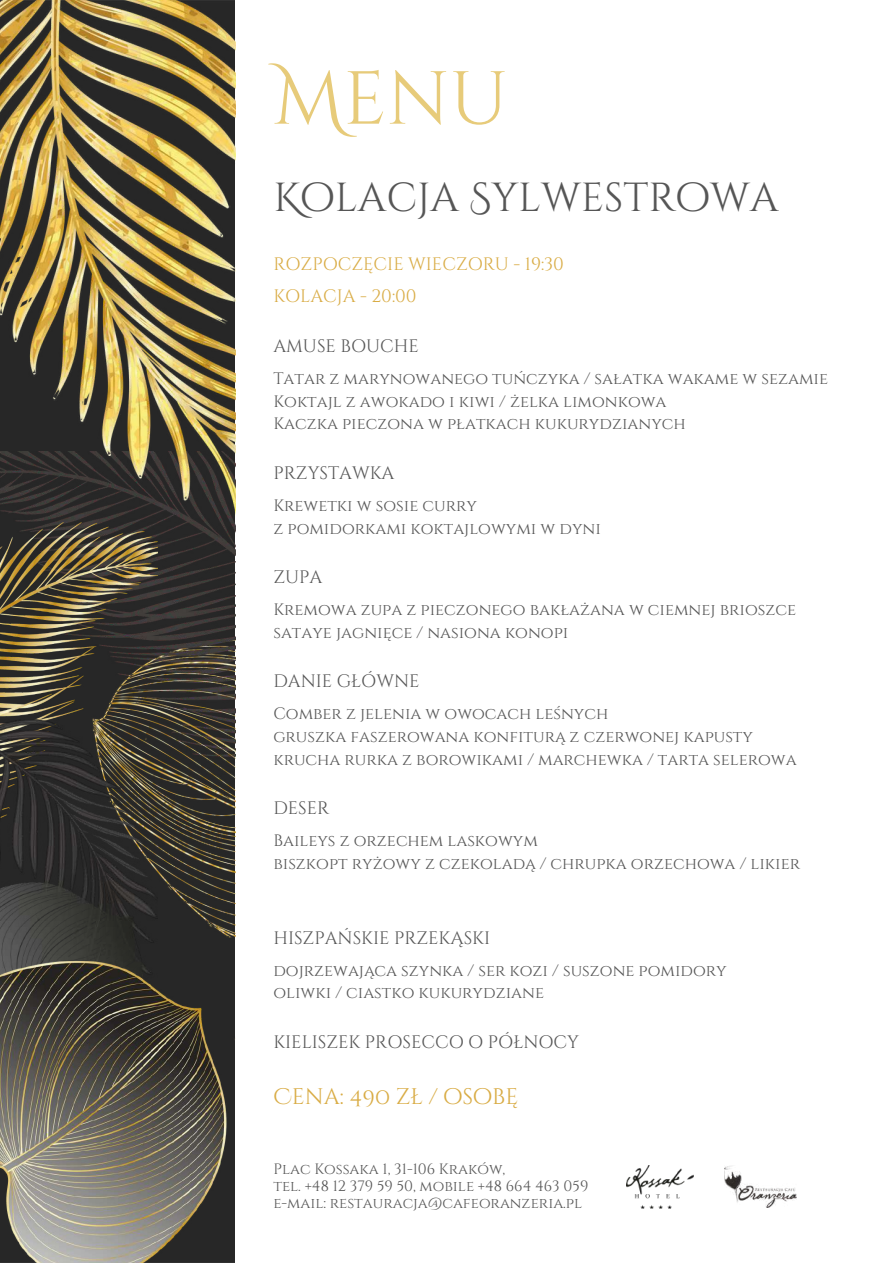
<style>
.page{position:relative;width:893px;height:1264px;background:#fff}
.page>*{position:absolute;margin:0;border:0;box-sizing:border-box;transform-origin:0 0}
.t1{font:75px "Cinzel Decorative";color:#e7cb7a}
.t2{font:40.5px "Cinzel Decorative";color:#565656}
.t3{font:22.5px "Cinzel Decorative";color:#d9ac45}
.t4{font:18px "Cinzel";color:#565656}
.t5{font:18px/31px "Cinzel";color:#d9ac45}
.t6{font:16.5px/22.8px "Cinzel";color:#565656}
.t7{font:15px/16.8px "Cinzel";color:#565656}
</style>
<div class="page">
<img style="left:157px;top:534px;width:78px;height:403px">
<img style="left:0;top:0;width:235px;height:534px">
<img style="left:0;top:522px;width:157px;height:197px">
<img style="left:0;top:719px;width:157px;height:242px">
<img style="left:0;top:961px;width:235px;height:301px">
<img style="left:626px;top:1165px;width:67px;height:43px">
<img style="left:724px;top:1166px;width:72px;height:41px">
<h1 class="t1" style="left:273px;top:50px;width:236px">Menu</h1>
<h2 class="t2" style="left:273px;top:172px;width:507px">Kolacja Sylwestrowa</h2>
<p class="t5" style="left:273px;top:249px;width:292px">ROZPOCZĘCIE WIECZORU - 19:30<br>KOLACJA - 20:00</p>
<p class="t4" style="left:273px;top:334px;width:147px">AMUSE BOUCHE</p>
<p class="t6" style="left:273px;top:367px;width:556px">Tatar z marynowanego tuńczyka / sałatka wakame w sezamie<br>Koktajl z awokado i kiwi / żelka limonkowa<br>Kaczka pieczona w płatkach kukurydzianych</p>
<p class="t4" style="left:273px;top:461px;width:122px">PRZYSTAWKA</p>
<p class="t6" style="left:273px;top:494px;width:329px">Krewetki w sosie curry<br>z pomidorkami koktajlowymi w dyni</p>
<p class="t4" style="left:273px;top:565px;width:50px">ZUPA</p>
<p class="t6" style="left:273px;top:598px;width:524px">Kremowa zupa z pieczonego bakłażana w ciemnej brioszce sataye jagnięce / nasiona konopi</p>
<p class="t4" style="left:273px;top:669px;width:148px">DANIE GŁÓWNE</p>
<p class="t6" style="left:273px;top:702px;width:524px">Comber z jelenia w owocach leśnych<br>gruszka faszerowana konfiturą z czerwonej kapusty krucha rurka z borowikami / marchewka / tarta selerowa</p>
<p class="t4" style="left:273px;top:796px;width:57px">DESER</p>
<p class="t6" style="left:273px;top:829px;width:528px">Baileys z orzechem laskowym<br>biszkopt ryżowy z czekoladą / chrupka orzechowa / likier</p>
<p class="t4" style="left:273px;top:926px;width:218px">HISZPAŃSKIE PRZEKĄSKI</p>
<p class="t6" style="left:273px;top:959px;width:455px">dojrzewająca szynka / ser kozi / suszone pomidory oliwki / ciastko kukurydziane</p>
<p class="t4" style="left:273px;top:1030px;width:307px">KIELISZEK PROSECCO O PÓŁNOCY</p>
<h3 class="t3" style="left:273px;top:1082px;width:246px">Cena: 490 zł / osobę</h3>
<p class="t7" style="left:273px;top:1160px;width:316px">Plac Kossaka 1, 31-106 Kraków,<br>tel. +48 12 379 59 50, mobile +48 664 463 059 e-mail: restauracja@cafeoranzeria.pl</p>
</div>
